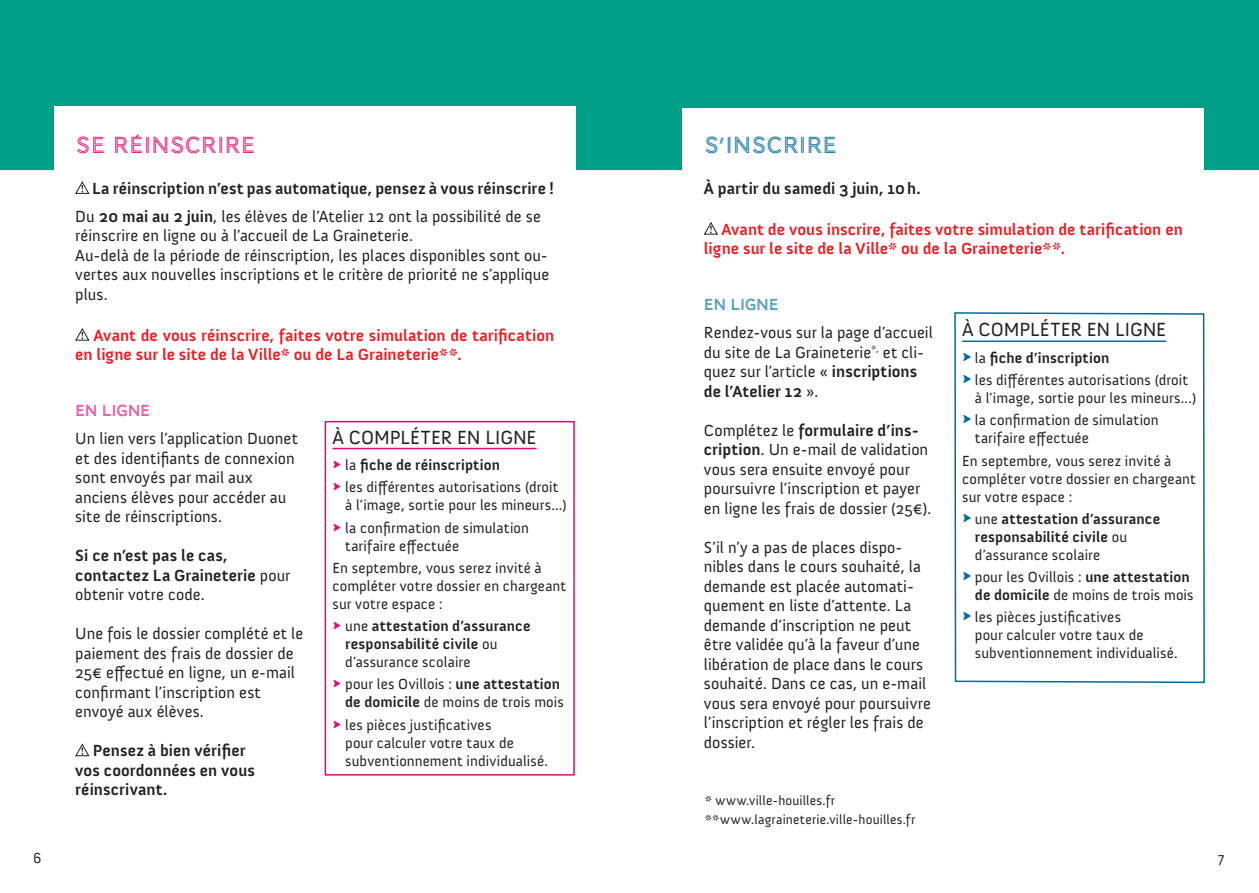
<style>
.page{position:relative;width:1259px;height:893px;background:#fff}
.page>*{position:absolute;margin:0;border:0;box-sizing:border-box;transform-origin:0 0}
.t1{font:24px "AW Conqueror Std Inline";letter-spacing:-.01em;color:#e50976}
.t2{font:24px "AW Conqueror Std Inline";letter-spacing:-.01em;color:#006b9e}
.t3{font:19.5px "Anivers";letter-spacing:-.005em;color:#231f20}
.t4{font:16.5px/19.5px "Anivers";letter-spacing:.005em;color:#231f20}
.t5{font:700 16.5px/19.5px "Anivers";letter-spacing:.005em;color:#231f20}
.t6{font:700 16.5px/19.5px "Anivers";letter-spacing:.005em;color:#ee1d23}
.t7{font:16.5px "AW Conqueror Std Inline";letter-spacing:-.02em;color:#006b9e}
.t8{font:16.5px "AW Conqueror Std Inline";letter-spacing:-.02em;color:#e50976}
.t9{font:15px/18px "Anivers";letter-spacing:.01em;color:#231f20}
.t10{font:700 15px/18px "Anivers";letter-spacing:.01em;color:#231f20}
.t11{font:13.5px/19.5px "Anivers";letter-spacing:.015em;color:#231f20}
.s1{font-weight:400}
.s2{color:#e50976}
.s3{font-weight:700}
.s4{font-weight:400;color:#e50976}
.s5{font-size:16.5px;color:#006b9e}
.s6{font-weight:400;font-size:16.5px;color:#006b9e}
</style>
<div class="page">
<div style="left:0;top:0;width:1259px;height:170px;background:#009f88"></div>
<div style="left:682px;top:108px;width:522px;height:746px;background:#fff"></div>
<svg style="left:703px;top:222px;width:15px;height:13px"></svg>
<div style="left:54px;top:106px;width:521px;height:705px;background:#fff"></div>
<svg style="left:75px;top:181px;width:15px;height:13px"></svg>
<svg style="left:75px;top:328px;width:15px;height:13px"></svg>
<svg style="left:75px;top:743px;width:15px;height:13px"></svg>
<hr style="left:332px;top:448px;width:204px;height:1px;background:#e50976">
<div style="left:325px;top:421px;width:250px;height:355px;border:2px solid #e50976"></div>
<svg style="left:954px;top:312px;width:251px;height:372px"></svg>
<h1 class="t1" style="left:75px;top:132px;width:182px">SE RÉINSCRIRE</h1>
<p class="t5" style="left:75px;top:174px;width:480px;line-height:28px;text-indent:17px">La réinscription n’est pas automatique, pensez à vous réinscrire !<br><span class="s1">Du</span> 20 mai au 2 juin<span class="s1">, les élèves de l’Atelier 12 ont la possibilité de se</span></p>
<p class="t4" style="left:75px;top:226px;width:475px">réinscrire en ligne ou à l’accueil de La Graineterie.<br>Au-delà de la période de réinscription, les places disponibles sont ou&shy;vertes aux nouvelles inscriptions et le critère de priorité ne s’applique plus.</p>
<p class="t6" style="left:75px;top:325px;width:480px;text-indent:18px">Avant de vous réinscrire, faites votre simulation de tarification en ligne sur le site de la Ville* ou de La Graineterie**.</p>
<p class="t8" style="left:75px;top:401px;width:77px">EN LIGNE</p>
<p class="t4" style="left:75px;top:429px;width:224px">Un lien vers l’application Duonet et des identifiants de connexion sont envoyés par mail aux anciens élèves pour accéder au site de réinscriptions.</p>
<p class="t5" style="left:75px;top:546px;width:216px">Si ce n’est pas le cas, contactez La Graineterie <span class="s1">pour obtenir votre code.</span></p>
<p class="t4" style="left:75px;top:624px;width:229px">Une fois le dossier complété et le paiement des frais de dossier de<br>25€ effectué en ligne, un e-mail confirmant l’inscription est envoyé aux élèves.</p>
<p class="t5" style="left:75px;top:741px;width:181px;text-indent:17px">Pensez à bien vérifier vos coordonnées en vous réinscrivant.</p>
<p class="t3" style="left:332px;top:426px;width:206px">À COMPLÉTER EN LIGNE</p>
<p class="t9" style="left:332px;top:454px;width:227px;line-height:22.2px"><span class="s2">◊</span> la <span class="s3">fiche de réinscription<br></span><span class="s2">◊</span> les différentes autorisations (droit</p>
<p class="t9" style="left:332px;top:494px;width:236px;line-height:22.2px;text-indent:13px">à l’image, sortie pour les mineurs...) <span class="s2">◊</span> la confirmation de simulation</p>
<p class="t9" style="left:332px;top:535px;width:211px;line-height:22.2px;text-indent:13px">tarifaire effectuée<br>En septembre, vous serez invité à</p>
<p class="t9" style="left:332px;top:577px;width:235px">compléter votre dossier en chargeant sur votre espace :</p>
<p class="t10" style="left:345px;top:617px;width:187px;text-indent:-13px"><span class="s4">◊</span> <span class="s1">une</span> attestation d’assurance responsabilité civile <span class="s1">ou d’assurance scolaire</span></p>
<p class="t9" style="left:332px;top:675px;width:233px;text-align:right"><span class="s2">◊</span> pour les Ovillois : <span class="s3">une attestation de domicile</span> de moins de trois mois</p>
<p class="t9" style="left:345px;top:716px;width:204px;text-indent:-13px"><span class="s2">◊</span> les pièces justificatives<br>pour calculer votre taux de subventionnement individualisé.</p>
<h1 class="t2" style="left:704px;top:132px;width:135px">S INSCRIRE</h1>
<h1 class="t2" style="left:719px;top:118px;width:7px">,</h1>
<p class="t5" style="left:704px;top:179px;width:218px">À partir du samedi 3 juin, 10h.</p>
<p class="t6" style="left:704px;top:219px;width:480px;text-indent:18px">Avant de vous inscrire, faites votre simulation de tarification en ligne sur le site de la Ville* ou de la Graineterie**.</p>
<p class="t7" style="left:704px;top:295px;width:77px">EN LIGNE</p>
<p class="t4" style="left:704px;top:323px;width:230px">Rendez-vous sur la page d’accueil du site de La Graineterie<sup>*,</sup> et cli&shy;quez sur l’article « <span class="s3">inscriptions de l’Atelier 12</span> ».</p>
<p class="t4" style="left:704px;top:420px;width:229px">Complétez le <span class="s3">formulaire d’ins&shy;cription</span>. Un e-mail de validation vous sera ensuite envoyé pour poursuivre l’inscription et payer en ligne les frais de dossier (25€).</p>
<p class="t4" style="left:704px;top:537px;width:229px">S’il n’y a pas de places dispo&shy;nibles dans le cours souhaité, la demande est placée automati&shy;quement en liste d’attente. La demande d’inscription ne peut être validée qu’à la faveur d’une libération de place dans le cours souhaité. Dans ce cas, un e-mail vous sera envoyé pour poursuivre l’inscription et régler les frais de dossier.</p>
<p class="t11" style="left:705px;top:790px;width:212px">* www.ville-houilles.fr **www.lagraineterie.ville-houilles.fr</p>
<p class="t3" style="left:962px;top:319px;width:206px">À COMPLÉTER EN LIGNE</p>
<p class="t9" style="left:962px;top:347px;width:227px;line-height:22.2px"><span class="s5">◊</span> la <span class="s3">fiche d’inscription<br></span><span class="s5">◊</span> les différentes autorisations (droit</p>
<p class="t9" style="left:962px;top:387px;width:235px;line-height:22.2px;text-indent:13px">à l’image, sortie pour les mineurs...) <span class="s5">◊</span> la confirmation de simulation</p>
<p class="t9" style="left:962px;top:427px;width:211px;line-height:22.2px;text-indent:13px">tarifaire effectuée<br>En septembre, vous serez invité à</p>
<p class="t9" style="left:962px;top:470px;width:235px">compléter votre dossier en chargeant sur votre espace :</p>
<p class="t10" style="left:975px;top:510px;width:187px;text-indent:-13px"><span class="s6">◊</span> <span class="s1">une</span> attestation d’assurance responsabilité civile <span class="s1">ou d’assurance scolaire</span></p>
<p class="t9" style="left:962px;top:568px;width:233px;text-align:right"><span class="s5">◊</span> pour les Ovillois : <span class="s3">une attestation de domicile</span> de moins de trois mois</p>
<p class="t9" style="left:975px;top:608px;width:204px;text-indent:-13px"><span class="s5">◊</span> les pièces justificatives<br>pour calculer votre taux de subventionnement individualisé.</p>
<p class="t9" style="left:33px;top:849px;width:10px">6</p>
<p class="t9" style="left:1217px;top:849px;width:8px">7</p>
</div>
